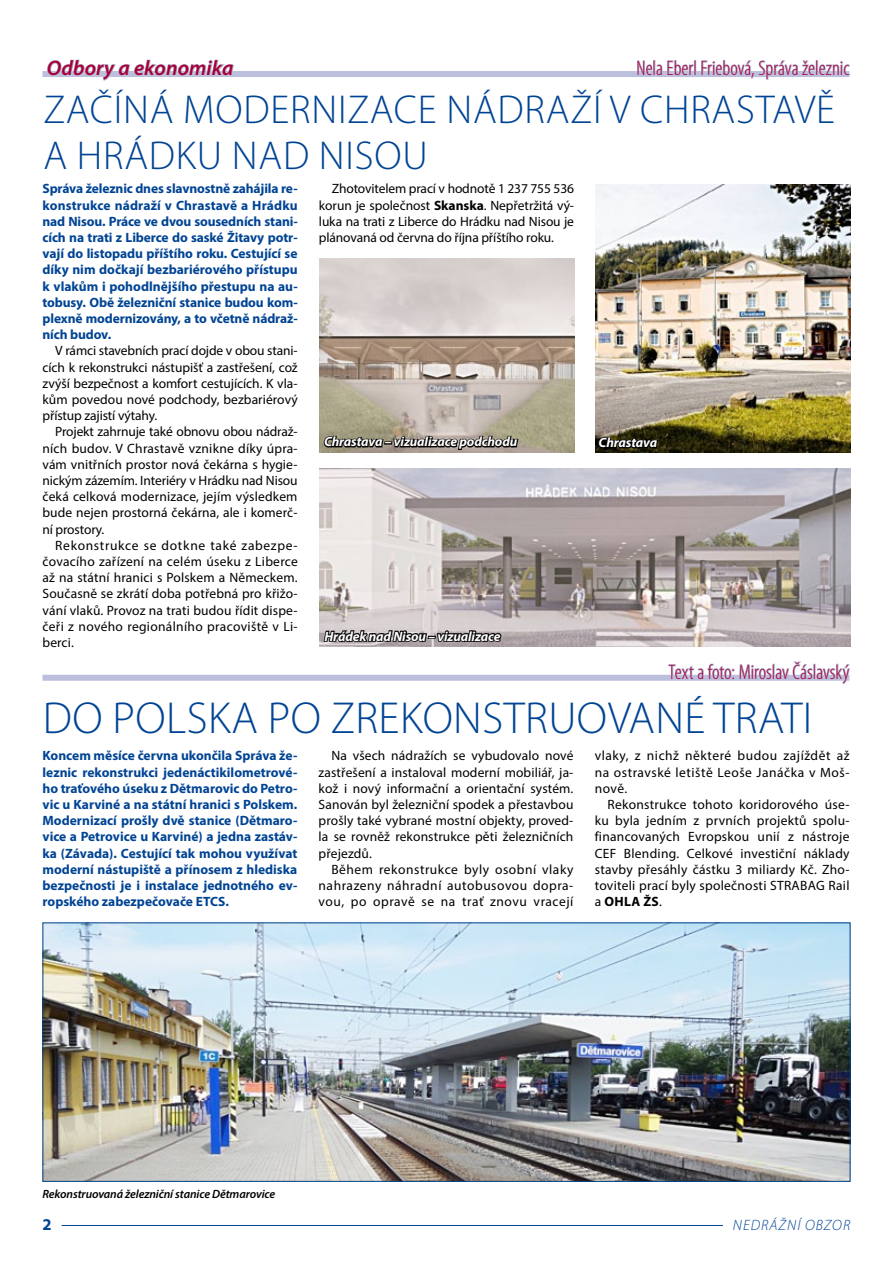
<style>
.page{position:relative;width:893px;height:1263px;background:#fff}
.page>*{position:absolute;margin:0;border:0;box-sizing:border-box;transform-origin:0 0}
.t1{font:300 45px "Myriad Pro";letter-spacing:.01em;color:#004494}
.t2{font:300 40.5px/46.5px "Myriad Pro";letter-spacing:.02em;color:#004494}
.t3{font:300 condensed 21px "Myriad Pro";color:#a50035}
.t4{font:italic 600 21px "Myriad Pro";letter-spacing:.005em;color:#a50035}
.t5{font:700 16.5px "Myriad Pro";color:#004494}
.t6{font:italic 300 15px "Myriad Pro";letter-spacing:.165em;color:#004494}
.t7{font:13.5px/16.2px "Myriad Pro";letter-spacing:.01em;color:#000;text-align:justify}
.t8{font:700 13.5px/16.2px "Myriad Pro";letter-spacing:-.01em;color:#004494;text-align:justify}
.t9{font:italic 700 13.5px "Myriad Pro";letter-spacing:-.01em;color:#fff}
.t10{font:italic 600 12px "Myriad Pro";letter-spacing:-.01em;color:#000}
.s1{font-weight:700}
</style>
<div class="page">
<hr style="left:62px;top:1225px;width:661px;height:1px;background:#004494">
<div style="left:43px;top:71px;width:806px;height:6px;background:#bcc0de"></div>
<svg style="left:47px;top:59px;width:187px;height:22px"></svg>
<svg style="left:637px;top:60px;width:213px;height:20px"></svg>
<img style="left:319px;top:469px;width:531px;height:177px">
<img style="left:319px;top:258px;width:255px;height:195px">
<img style="left:595px;top:184px;width:255px;height:269px">
<div style="left:43px;top:675px;width:806px;height:6px;background:#bcc0de"></div>
<svg style="left:667px;top:637px;width:184px;height:48px"></svg>
<img style="left:45px;top:924px;width:803px;height:256px">
<div style="left:43px;top:922px;width:807px;height:260px;border:1px solid #004387"></div>
<svg style="left:322px;top:602px;width:180px;height:45px;background:#a69fa0"></svg>
<svg style="left:323px;top:422px;width:196px;height:31px;background:#827a6d"></svg>
<svg style="left:597px;top:423px;width:62px;height:30px;background:#3e3929"></svg>
<h3 class="t4" style="left:47px;top:55px;width:188px">Odbory a ekonomika</h3>
<h3 class="t3" style="left:636px;top:57px;width:214px">Nela Eberl Friebová, Správa železnic</h3>
<h2 class="t2" style="left:43px;top:87px;width:793px">ZAČÍNÁ MODERNIZACE NÁDRAŽÍ V CHRASTAVĚ<br>A H RÁDKU NAD N ISOU</h2>
<p class="t8" style="left:43px;top:180px;width:257px">Správa železnic dnes slavnostně zahájila re&shy;konstrukce nádraží v Chrastavě a Hrádku nad Nisou. Práce ve dvou sousedních stani&shy;cích na trati z Liberce do saské Žitavy potr&shy;vají do listopadu příštího roku. Cestující se díky nim dočkají bezbariérového přístupu k vlakům i pohodlnějšího přestupu na au&shy;tobusy. Obě železniční stanice budou kom&shy;plexně modernizovány, a to včetně nádraž&shy;ních budov.</p>
<p class="t7" style="left:43px;top:343px;width:257px;text-indent:13px">V rámci stavebních prací dojde v obou stani&shy;cích k rekonstrukci nástupišť a zastřešení, což zvýší bezpečnost a komfort cestujících. K vla&shy;kům povedou nové podchody, bezbariérový přístup zajistí výtahy.</p>
<p class="t7" style="left:43px;top:424px;width:257px;text-indent:13px">Projekt zahrnuje také obnovu obou nádraž&shy;ních budov. V Chrastavě vznikne díky úpra&shy;vám vnitřních prostor nová čekárna s hygie&shy;nickým zázemím. Interiéry v Hrádku nad Nisou čeká celková modernizace, jejím výsledkem bude nejen prostorná čekárna, ale i komerč&shy;ní prostory.</p>
<p class="t7" style="left:43px;top:537px;width:257px;text-indent:13px">Rekonstrukce se dotkne také zabezpe&shy;čovacího zařízení na celém úseku z Liberce až na státní hranici s Polskem a Německem.<br>Současně se zkrátí doba potřebná pro křižo&shy;vání vlaků. Provoz na trati budou řídit dispe&shy;čeři z nového regionálního pracoviště v Li&shy;berci.</p>
<p class="t7" style="left:319px;top:181px;width:257px;text-indent:13px">Zhotovitelem prací v hodnotě 1 237 755 536 korun je společnost <span class="s1">Skanska</span>. Nepřetržitá vý&shy;luka na trati z Liberce do Hrádku nad Nisou je plánovaná od června do října příštího roku.</p>
<p class="t9" style="left:324px;top:433px;width:195px">Chrastava – vizualizace podchodu</p>
<p class="t9" style="left:599px;top:434px;width:60px">Chrastava</p>
<p class="t9" style="left:324px;top:627px;width:178px">Hrádek nad Nisou – vizualizace</p>
<h3 class="t3" style="left:669px;top:661px;width:182px">Text a foto: Miroslav Čáslavský</h3>
<h1 class="t1" style="left:43px;top:693px;width:771px">DO POLSKA PO Z REKONSTRUOVANÉ TRATI</h1>
<p class="t8" style="left:43px;top:747px;width:256px">Koncem měsíce června ukončila Správa že&shy;leznic rekonstrukci jedenáctikilometrové&shy;ho traťového úseku z Dětmarovic do Petro&shy;vic u Karviné a na státní hranici s Polskem.<br>Modernizací prošly dvě stanice (Dětmaro&shy;vice a Petrovice u Karviné) a jedna zastáv&shy;ka (Závada). Cestující tak mohou využívat moderní nástupiště a přínosem z hlediska bezpečnosti je i instalace jednotného ev&shy;ropského zabezpečovače ETCS.</p>
<p class="t7" style="left:319px;top:748px;width:256px;text-indent:13px">Na všech nádražích se vybudovalo nové zastřešení a instaloval moderní mobiliář, ja&shy;kož i nový informační a orientační systém.<br>Sanován byl železniční spodek a přestavbou prošly také vybrané mostní objekty, proved&shy;la se rovněž rekonstrukce pěti železničních přejezdů.</p>
<p class="t7" style="left:595px;top:748px;width:256px">vlaky, z nichž některé budou zajíždět až na ostravské letiště Leoše Janáčka v Moš&shy;nově.</p>
<p class="t7" style="left:595px;top:796px;width:256px;text-indent:13px">Rekonstrukce tohoto koridorového úse&shy;ku byla jedním z prvních projektů spolu&shy;financovaných Evropskou unií z nástroje CEF Blending. Celkové investiční náklady stavby přesáhly částku 3 miliardy Kč. Zho&shy;toviteli prací byly společnosti STRABAG Rail a <span class="s1">OHLA ŽS</span>.</p>
<p class="t7" style="left:319px;top:861px;width:256px;text-indent:13px">Během rekonstrukce byly osobní vlaky nahrazeny náhradní autobusovou dopra&shy;vou, po opravě se na trať znovu vracejí</p>
<p class="t10" style="left:43px;top:1186px;width:234px">Rekonstruovaná železniční stanice Dětmarovice</p>
<p class="t5" style="left:43px;top:1214px;width:11px">2</p>
<p class="t6" style="left:733px;top:1217px;width:116px">NEDRÁŽNÍ OBZOR</p>
</div>
